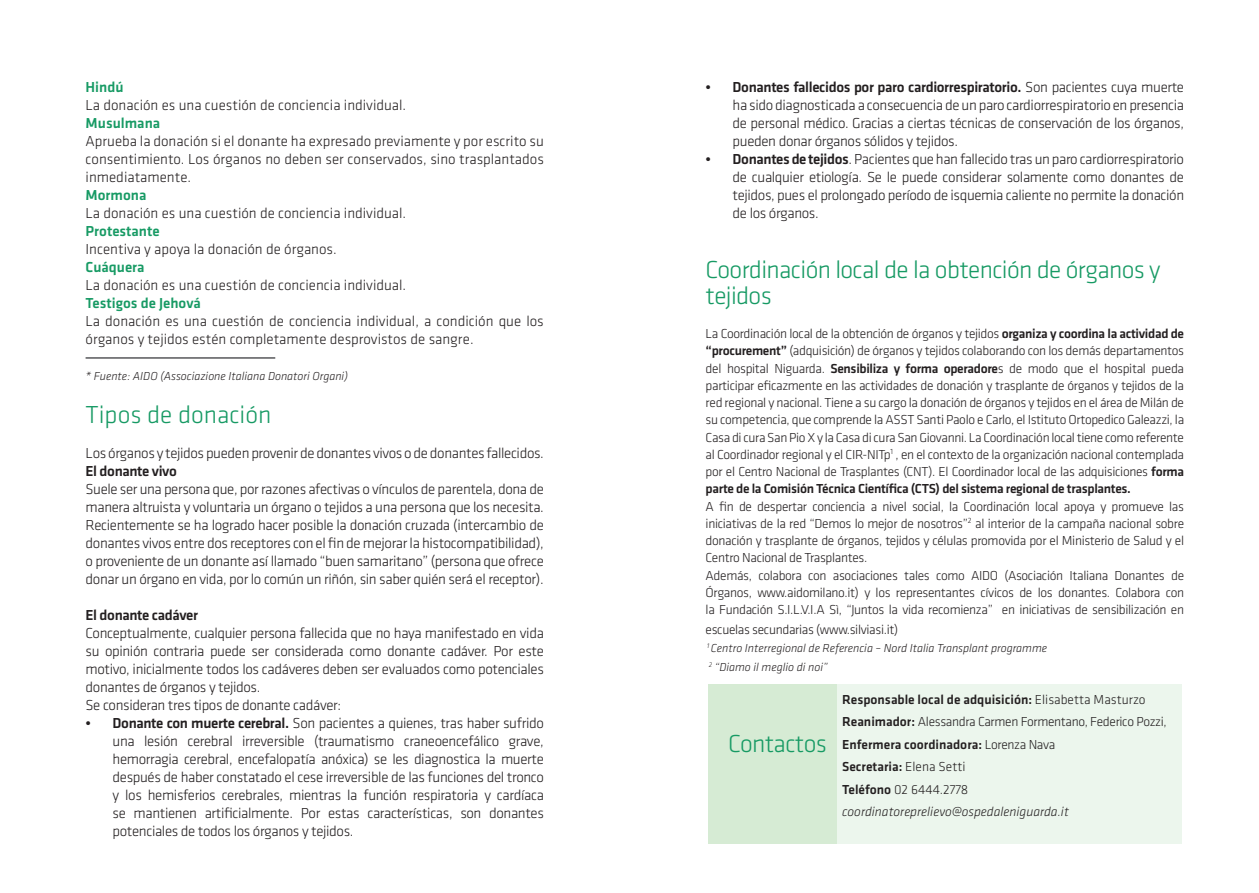
<style>
.page{position:relative;width:1259px;height:893px;background:#fff}
.page>*{position:absolute;margin:0;border:0;box-sizing:border-box;transform-origin:0 0}
.t1{font:300 25.5px/25.5px "Klavika";letter-spacing:-.025em;color:#179a64}
.t2{font:300 25.5px "Klavika";color:#179a64}
.t3{font:300 15px/18px "Klavika";letter-spacing:-.025em;color:#231f20;text-align:justify}
.t4{font:300 15px/18px "Klavika";color:#231f20}
.t5{font:500 15px "Klavika";color:#179a64}
.t6{font:500 15px "Klavika";letter-spacing:-.025em;color:#231f20}
.t7{font:300 13.5px/17.2px "Klavika";letter-spacing:-.025em;color:#231f20;text-align:justify}
.t8{font:500 13.5px "Klavika";color:#231f20}
.t9{font:italic 300 13.5px "Klavika";color:#231f20}
.t10{font:300 13.5px "Klavika";color:#231f20}
.t11{font:italic 300 12px "Klavika";color:#231f20}
.s1{font-weight:500}
.s2{font-weight:300}
</style>
<div class="page">
<div style="left:837px;top:684px;width:344px;height:160px;background:#ecf6ed"></div>
<div style="left:708px;top:684px;width:129px;height:160px;background:#d6ebd4"></div>
<hr style="left:86px;top:357px;width:189px;height:2px;background:#57585a">
<p class="t5" style="left:86px;top:79px;width:40px">Hindú</p>
<p class="t4" style="left:86px;top:96px;width:322px">La donación es una cuestión de conciencia individual.</p>
<p class="t5" style="left:86px;top:115px;width:76px">Musulmana</p>
<p class="t3" style="left:86px;top:132px;width:460px">Aprueba la donación si el donante ha expresado previamente y por escrito su consentimiento. Los órganos no deben ser conservados, sino trasplantados inmediatamente.</p>
<p class="t5" style="left:86px;top:187px;width:62px">Mormona</p>
<p class="t4" style="left:86px;top:204px;width:322px">La donación es una cuestión de conciencia individual.</p>
<p class="t5" style="left:86px;top:223px;width:76px">Protestante</p>
<p class="t4" style="left:86px;top:240px;width:253px">Incentiva y apoya la donación de órganos.</p>
<p class="t5" style="left:86px;top:259px;width:60px">Cuáquera</p>
<p class="t4" style="left:86px;top:276px;width:322px">La donación es una cuestión de conciencia individual.</p>
<p class="t5" style="left:86px;top:295px;width:117px">Testigos de Jehová</p>
<p class="t4" style="left:86px;top:312px;width:460px">La donación es una cuestión de conciencia individual, a condición que los órganos y tejidos estén completamente desprovistos de sangre.</p>
<p class="t11" style="left:86px;top:370px;width:264px">* Fuente: AIDO (Associazione Italiana Donatori Organi)</p>
<p class="t2" style="left:86px;top:400px;width:187px">Tipos de donación</p>
<p class="t3" style="left:86px;top:444px;width:460px">Los órganos y tejidos pueden provenir de donantes vivos o de donantes fallecidos.</p>
<p class="t6" style="left:86px;top:463px;width:93px">El donante vivo</p>
<p class="t3" style="left:86px;top:480px;width:460px">Suele ser una persona que, por razones afectivas o vínculos de parentela, dona de manera altruista y voluntaria un órgano o tejidos a una persona que los necesita.<br>Recientemente se ha logrado hacer posible la donación cruzada (intercambio de donantes vivos entre dos receptores con el fin de mejorar la histocompatibilidad), o proveniente de un donante así llamado “buen samaritano” (persona que ofrece donar un órgano en vida, por lo común un riñón, sin saber quién será el receptor).</p>
<p class="t6" style="left:86px;top:607px;width:114px">El donante cadáver</p>
<p class="t3" style="left:86px;top:624px;width:460px">Conceptualmente, cualquier persona fallecida que no haya manifestado en vida su opinión contraria puede ser considerada como donante cadáver. Por este motivo, inicialmente todos los cadáveres deben ser evaluados como potenciales donantes de órganos y tejidos.</p>
<p class="t3" style="left:86px;top:696px;width:257px">Se consideran tres tipos de donante cadáver:</p>
<p class="t3" style="left:113px;top:714px;width:433px;text-indent:-27px"><span class="s1">• Donante con muerte cerebral.</span> Son pacientes a quienes, tras haber sufrido una lesión cerebral irreversible (traumatismo craneoencefálico grave, hemorragia cerebral, encefalopatía anóxica) se les diagnostica la muerte después de haber constatado el cese irreversible de las funciones del tronco y los hemisferios cerebrales, mientras la función respiratoria y cardíaca se mantienen artificialmente. Por estas características, son donantes potenciales de todos los órganos y tejidos.</p>
<p class="t3" style="left:732px;top:78px;width:453px;text-indent:-27px"><span class="s1">• Donantes fallecidos por paro cardiorrespiratorio.</span> Son pacientes cuya muerte ha sido diagnosticada a consecuencia de un paro cardiorrespiratorio en presencia de personal médico. Gracias a ciertas técnicas de conservación de los órganos, pueden donar órganos sólidos y tejidos.</p>
<p class="t3" style="left:732px;top:150px;width:453px;text-indent:-27px"><span class="s1">• Donantes de tejidos</span>. Pacientes que han fallecido tras un paro cardiorrespiratorio de cualquier etiología. Se le puede considerar solamente como donantes de tejidos, pues el prolongado período de isquemia caliente no permite la donación de los órganos.</p>
<p class="t1" style="left:705px;top:257px;width:456px">Coordinación local de la obtención de órganos y tejidos</p>
<p class="t7" style="left:705px;top:325px;width:480px">La Coordinación local de la obtención de órganos y tejidos <span class="s1">organiza y coordina la actividad de “procurement”</span> (adquisición) de órganos y tejidos colaborando con los demás departamentos del hospital Niguarda. <span class="s1">Sensibiliza y forma operadore</span>s de modo que el hospital pueda participar eficazmente en las actividades de donación y trasplante de órganos y tejidos de la red regional y nacional. Tiene a su cargo la donación de órganos y tejidos en el área de Milán de su competencia, que comprende la ASST Santi Paolo e Carlo, el Istituto Ortopedico Galeazzi, la Casa di cura San Pio X y la Casa di cura San Giovanni. La Coordinación local tiene como referente al Coordinador regional y el CIR-NITp<sup>1</sup> , en el contexto de la organización nacional contemplada por el Centro Nacional de Trasplantes (CNT). El Coordinador local de las adquisiciones <span class="s1">forma parte de la Comisión Técnica Científica (CTS) del sistema regional de trasplantes.</span></p>
<p class="t7" style="left:705px;top:498px;width:480px">A fin de despertar conciencia a nivel social, la Coordinación local apoya y promueve las iniciativas de la red “Demos lo mejor de nosotros”<sup>2</sup> al interior de la campaña nacional sobre donación y trasplante de órganos, tejidos y células promovida por el Ministerio de Salud y el Centro Nacional de Trasplantes.</p>
<p class="t7" style="left:705px;top:567px;width:480px">Además, colabora con asociaciones tales como AIDO (Asociación Italiana Donantes de Órganos, www.aidomilano.it) y los representantes cívicos de los donantes. Colabora con la Fundación S.I.L.V.I.A Sì, “Juntos la vida recomienza” en iniciativas de sensibilización en</p>
<p class="t7" style="left:705px;top:621px;width:194px">escuelas secundarias (www.silviasi.it)</p>
<p class="t11" style="left:707px;top:641px;width:341px"><sup>1</sup> Centro Interregional de Referencia – Nord Italia Transplant programme</p>
<p class="t11" style="left:708px;top:661px;width:120px"><sup>2</sup> “Diamo il meglio di noi”</p>
<p class="t1" style="left:728px;top:731px;width:100px">Contactos</p>
<p class="t8" style="left:842px;top:692px;width:305px">Responsable local de adquisición: <span class="s2">Elisabetta Masturzo</span></p>
<p class="t7" style="left:842px;top:713px;width:326px"><span class="s1">Reanimador:</span> Alessandra Carmen Formentano, Federico Pozzi,</p>
<p class="t8" style="left:842px;top:737px;width:215px">Enfermera coordinadora: <span class="s2">Lorenza Nava</span></p>
<p class="t8" style="left:842px;top:759px;width:125px">Secretaria: <span class="s2">Elena Setti</span></p>
<p class="t10" style="left:842px;top:782px;width:128px"><span class="s1">Teléfono</span> 02 6444.2778</p>
<p class="t9" style="left:842px;top:804px;width:228px">coordinatoreprelievo@ospedaleniguarda.it</p>
</div>
